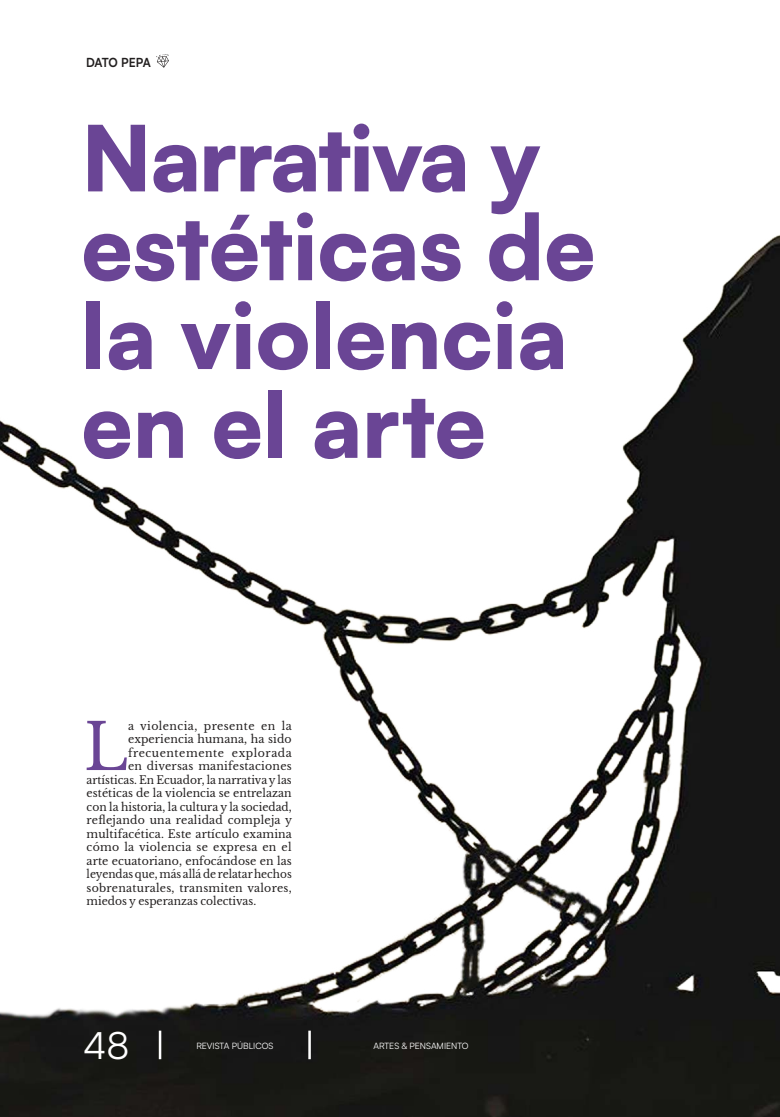
<style>
.page{position:relative;width:780px;height:1117px;background:#fff}
.page>*{position:absolute;margin:0;border:0;box-sizing:border-box;transform-origin:0 0}
.t1{font:900 90px/88.8px "Satoshi";color:#6a4595}
.t2{font:63.88px "Libre Baskerville";color:#6a4595;scale:.95 1}
.t3{font:37.5px "Satoshi";color:#fff}
.t4{font:700 12.5px "Satoshi";letter-spacing:-.02em;color:#221f1f;scale:.95 1}
.t5{font:11.25px "Libre Baskerville";letter-spacing:.01em;color:#221f1f}
.t6{font:11.25px "Libre Baskerville";letter-spacing:.01em;color:#221f1f;scale:.95 1}
.t7{font:11.25px "Libre Baskerville";letter-spacing:.01em;color:#221f1f;scale:.96 1}
.t8{font:11.25px "Libre Baskerville";letter-spacing:.01em;color:#221f1f;scale:.93 1}
.t9{font:11.25px "Libre Baskerville";letter-spacing:.04em;color:#221f1f}
.t10{font:11.25px "Libre Baskerville";letter-spacing:.05em;color:#221f1f}
.t11{font:8.75px "Satoshi";color:#fff}
</style>
<div class="page">
<img style="left:0;top:67px;width:780px;height:1049px">
<svg style="left:156px;top:54px;width:13px;height:13px"></svg>
<hr style="left:308px;top:1030px;width:3px;height:28px;background:#fff">
<hr style="left:159px;top:1030px;width:2px;height:28px;background:#fff">
<p class="t4" style="left:86px;top:55px;width:70px">DATO PEPA</p>
<h1 class="t1" style="left:81px;top:115px;width:516px">Narrativa y estéticas de la violencia en el arte</h1>
<h2 class="t2" style="left:84px;top:716px;width:48px">L</h2>
<p class="t9" style="left:128px;top:720px;width:165px">a violencia, presente en la</p>
<p class="t5" style="left:128px;top:733px;width:165px">experiencia humana, ha sido</p>
<p class="t10" style="left:128px;top:747px;width:165px">frecuentemente explorada</p>
<p class="t5" style="left:128px;top:760px;width:165px">en diversas manifestaciones</p>
<p class="t6" style="left:87px;top:774px;width:217px">artísticas. En Ecuador, la narrativa y las</p>
<p class="t7" style="left:87px;top:787px;width:215px">estéticas de la violencia se entrelazan</p>
<p class="t6" style="left:87px;top:801px;width:217px">con la historia, la cultura y la sociedad,</p>
<p class="t5" style="left:87px;top:813px;width:207px">re昀氀ejando una realidad compleja y</p>
<p class="t5" style="left:87px;top:828px;width:207px">multifacética. Este artículo examina</p>
<p class="t5" style="left:87px;top:841px;width:206px">cómo la violencia se expresa en el</p>
<p class="t5" style="left:87px;top:855px;width:207px">arte ecuatoriano, enfocándose en las</p>
<p class="t8" style="left:87px;top:868px;width:222px">leyendas que, más allá de relatar hechos</p>
<p class="t5" style="left:87px;top:882px;width:206px">sobrenaturales, transmiten valores,</p>
<p class="t6" style="left:87px;top:895px;width:180px">miedos y esperanzas colectivas.</p>
<h3 class="t3" style="left:83px;top:1025px;width:48px">48</h3>
<p class="t11" style="left:373px;top:1041px;width:97px">ARTES &amp; PENSAMIENTO</p>
<p class="t11" style="left:196px;top:1041px;width:79px">REVISTA PÚBLICOS</p>
</div>
